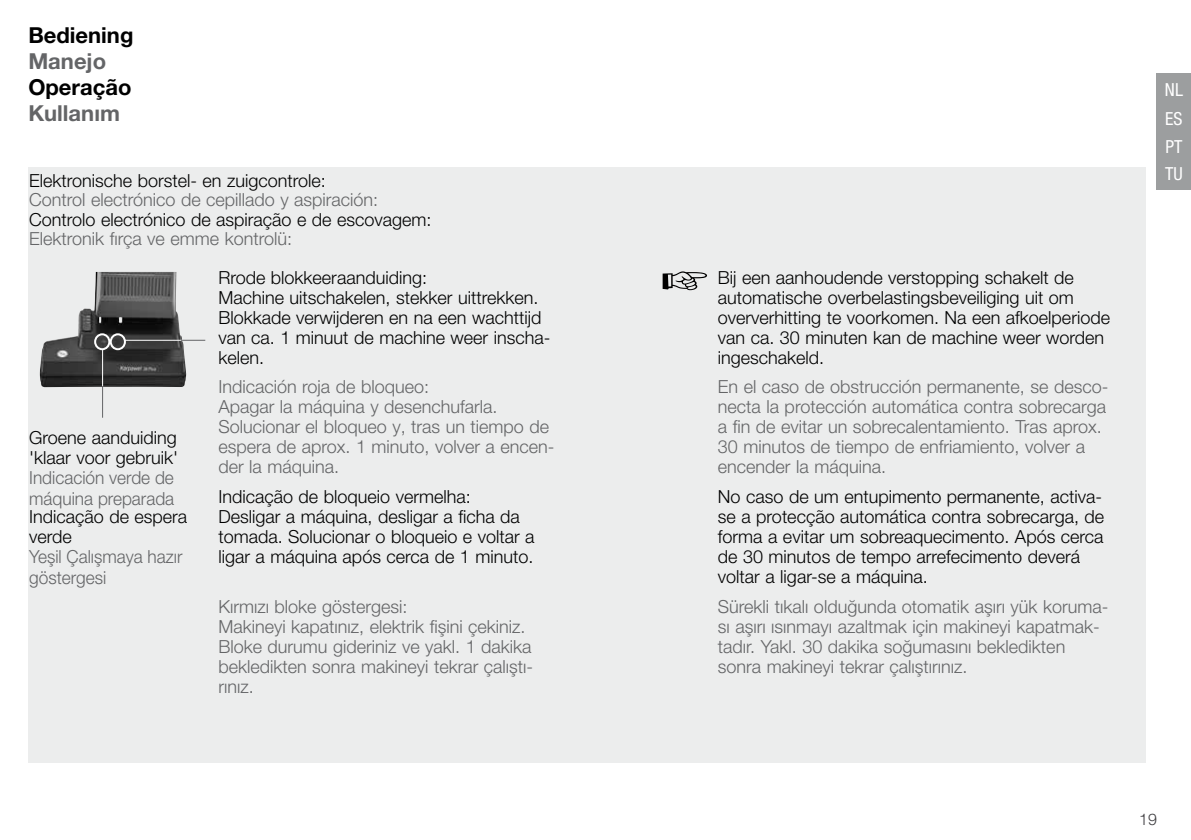
<style>
.page{position:relative;width:1191px;height:840px;background:#fff}
.page>*{position:absolute;margin:0;border:0;box-sizing:border-box;transform-origin:0 0}
.t1{font:700 22px "Helvetica Neue LT Pro";color:#000}
.t2{font:700 22px "Helvetica Neue LT Pro";color:#646567}
.t3{font:300 18px/20px "Helvetica Neue LT Pro";color:#000}
.t4{font:300 18px/20px "Helvetica Neue LT Pro";color:#646567}
.t5{font:300 18px/21.6px "Helvetica Neue LT Pro";color:#646567;scale:.96 1}
.t6{font:condensed 18px/28.4px "Helvetica Neue LT Pro";color:#fff;text-align:justify}
.t7{font:300 16px "Helvetica Neue LT Pro";color:#3e3d40}
</style>
<div class="page">
<div style="left:28px;top:167px;width:1117px;height:595px;background:#eceded"></div>
<img style="left:40px;top:272px;width:146px;height:115px">
<div style="left:94px;top:333px;width:16px;height:17px;border:2px solid #fff;border-radius:50%"></div>
<div style="left:110px;top:333px;width:16px;height:17px;border:2px solid #fff;border-radius:50%"></div>
<hr style="left:102px;top:350px;width:1px;height:36px;background:#fff">
<hr style="left:102px;top:386px;width:1px;height:31px;background:#646567">
<hr style="left:125px;top:339px;width:58px;height:1px;background:#fff">
<svg style="left:181px;top:339px;width:24px;height:1px"></svg>
<div style="left:1157px;top:73px;width:34px;height:117px;background:#9c9e9f"></div>
<svg style="left:662px;top:271px;width:45px;height:19px"></svg>
<p class="t1" style="left:28px;top:21px;width:107px">Bediening</p>
<p class="t2" style="left:28px;top:47px;width:79px">Manejo</p>
<p class="t1" style="left:28px;top:73px;width:105px">Operação</p>
<p class="t2" style="left:28px;top:99px;width:93px">Kullanım</p>
<p class="t3" style="left:29px;top:170px;width:298px">Elektronische borstel- en zuigcontrole:</p>
<p class="t4" style="left:29px;top:189px;width:351px">Control electrónico de cepillado y aspiración:</p>
<p class="t3" style="left:29px;top:208px;width:404px">Controlo electrónico de aspiração e de escovagem:</p>
<p class="t4" style="left:29px;top:228px;width:264px">Elektronik fırça ve emme kontrolü:</p>
<p class="t3" style="left:218px;top:267px;width:333px">Rrode blokkeeraanduiding:<br>Machine uitschakelen, stekker uittrekken.<br>Blokkade verwijderen en na een wachttijd van ca. 1 minuut de machine weer inscha&shy;kelen.</p>
<p class="t3" style="left:718px;top:267px;width:393px">Bij een aanhoudende verstopping schakelt de automatische overbelastingsbeveiliging uit om oververhitting te voorkomen. Na een afkoelperiode van ca. 30 minuten kan de machine weer worden ingeschakeld.</p>
<p class="t3" style="left:29px;top:427px;width:151px">Groene aanduiding 'klaar voor gebruik'</p>
<p class="t5" style="left:29px;top:465px;width:153px">Indicación verde de máquina preparada</p>
<p class="t3" style="left:29px;top:506px;width:160px">Indicação de espera verde</p>
<p class="t5" style="left:29px;top:544px;width:161px">Yeşil Çalışmaya hazır göstergesi</p>
<p class="t4" style="left:218px;top:376px;width:337px">Indicación roja de bloqueo:<br>Apagar la máquina y desenchufarla.<br>Solucionar el bloqueo y, tras un tiempo de espera de aprox. 1 minuto, volver a encen&shy;der la máquina.</p>
<p class="t4" style="left:718px;top:376px;width:392px">En el caso de obstrucción permanente, se desco&shy;necta la protección automática contra sobrecarga a fin de evitar un sobrecalentamiento. Tras aprox.<br>30 minutos de tiempo de enfriamiento, volver a encender la máquina.</p>
<p class="t3" style="left:218px;top:486px;width:318px">Indicação de bloqueio vermelha:<br>Desligar a máquina, desligar a ficha da tomada. Solucionar o bloqueio e voltar a ligar a máquina após cerca de 1 minuto.</p>
<p class="t3" style="left:718px;top:486px;width:388px">No caso de um entupimento permanente, activa&shy;se a protecção automática contra sobrecarga, de forma a evitar um sobreaquecimento. Após cerca de 30 minutos de tempo arrefecimento deverá voltar a ligar-se a máquina.</p>
<p class="t4" style="left:218px;top:596px;width:316px">Kırmızı bloke göstergesi:<br>Makineyi kapatınız, elektrik fişini çekiniz.<br>Bloke durumu gideriniz ve yakl. 1 dakika bekledikten sonra makineyi tekrar çalıştı&shy;rınız.</p>
<p class="t4" style="left:718px;top:596px;width:392px">Sürekli tıkalı olduğunda otomatik aşırı yük koruma&shy;sı aşırı ısınmayı azaltmak için makineyi kapatmak&shy;tadır. Yakl. 30 dakika soğumasını bekledikten sonra makineyi tekrar çalıştırınız.</p>
<p class="t6" style="left:1165px;top:75px;width:19px">NL ES PT</p>
<p class="t6" style="left:1165px;top:159px;width:19px">TU</p>
<p class="t7" style="left:1139px;top:808px;width:19px">19</p>
</div>
